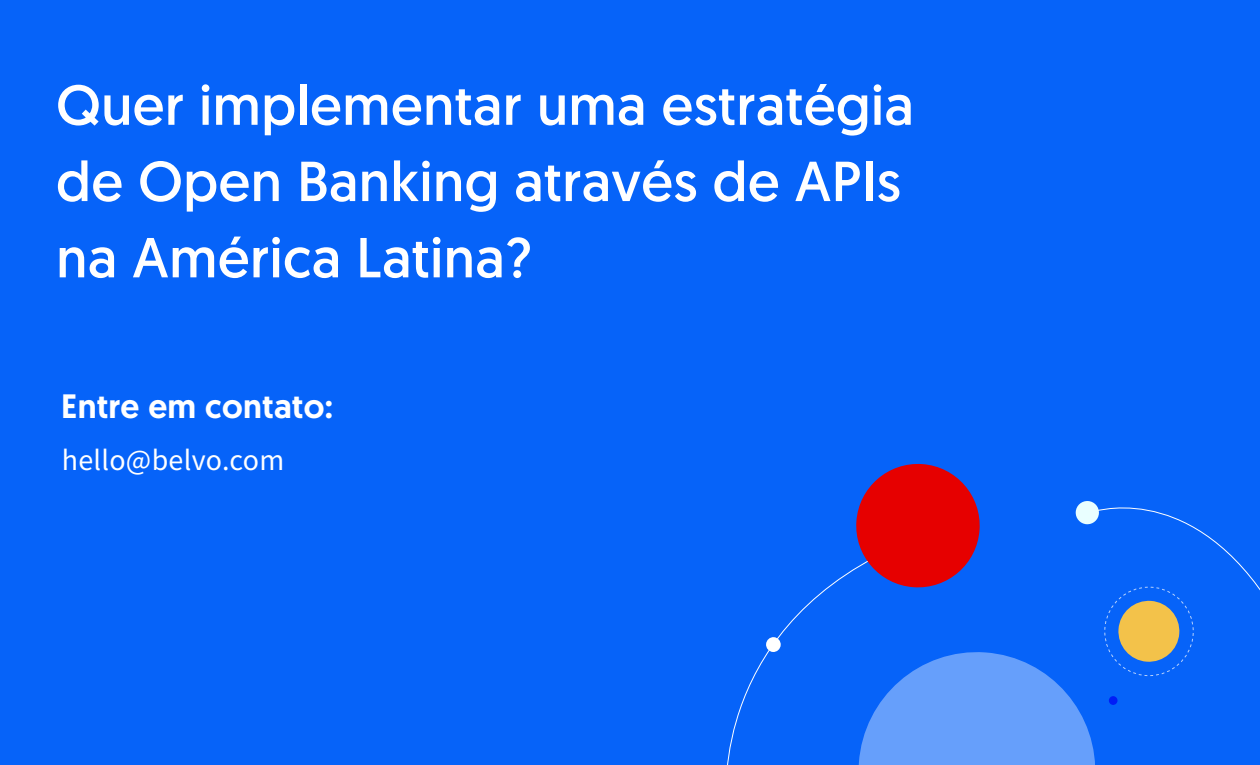
<style>
.page{position:relative;width:1260px;height:765px;background:#0663f9}
.page>*{position:absolute;margin:0;border:0;box-sizing:border-box;transform-origin:0 0}
.t1{font:56.25px/76.2px "Geomanist";letter-spacing:.01em;color:#fff}
.t2{font:500 33.75px "Geomanist";letter-spacing:.01em;color:#fff}
.t3{font:30px "Source Sans Pro";letter-spacing:.01em;color:#fff}
</style>
<div class="page">
<svg style="left:727px;top:569px;width:127px;height:196px"></svg>
<svg style="left:854px;top:463px;width:406px;height:302px"></svg>
<p class="t1" style="left:56px;top:66px;width:859px">Quer implementar uma estratégia de Open Banking através de APIs na América Latina?</p>
<p class="t2" style="left:61px;top:384px;width:273px">Entre em contato:</p>
<p class="t3" style="left:62px;top:441px;width:224px">hello@belvo.com</p>
</div>
